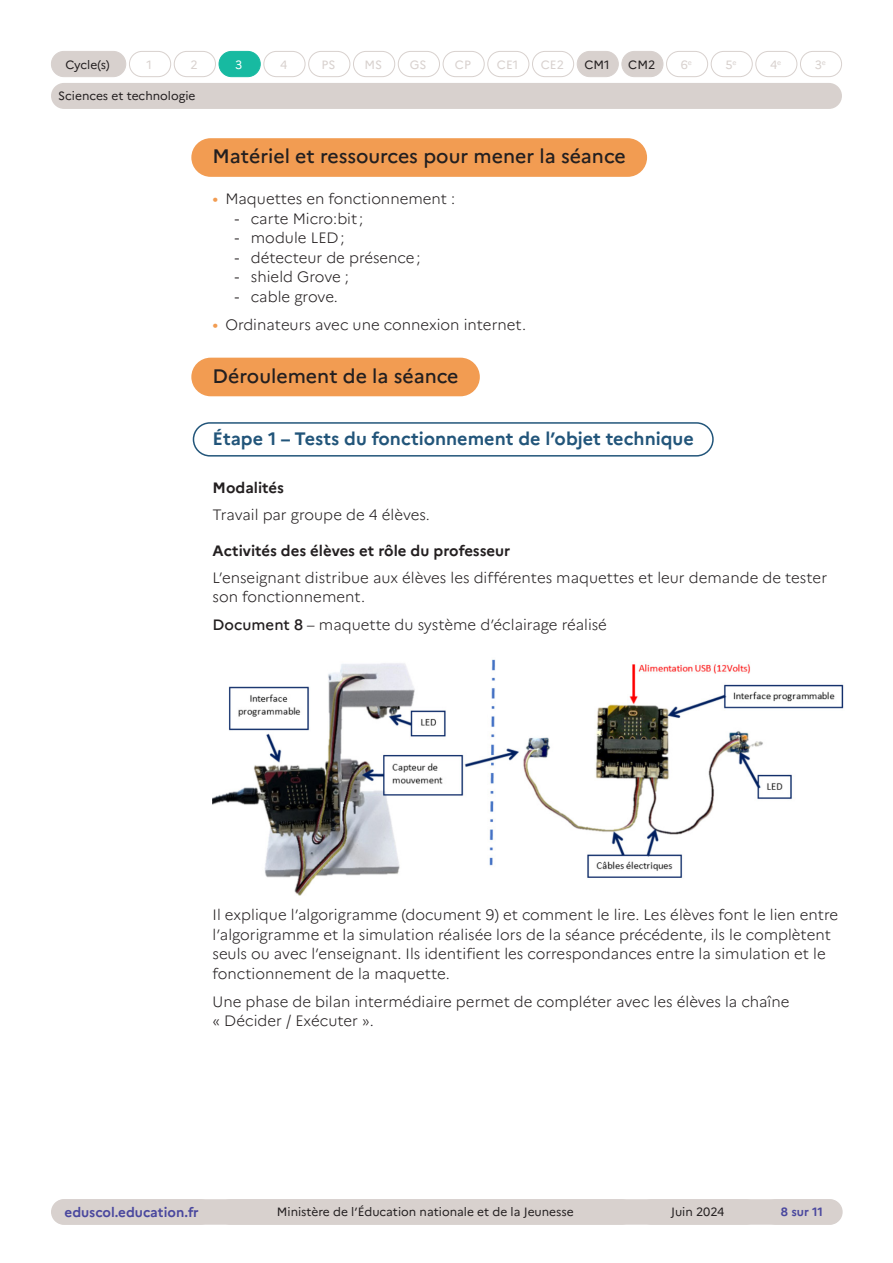
<style>
.page{position:relative;width:893px;height:1263px;background:#fff}
.page>*{position:absolute;margin:0;border:0;box-sizing:border-box;transform-origin:0 0}
._03_titre_2{font:500 19.5px "Marianne";color:#231f20}
._04_titre_3{font:700 18px "Marianne";color:#22557a}
.Texte_courant{font:300 15px/19.5px "Marianne";color:#231f20}
.Heading_4{font:700 15px "Marianne";color:#231f20}
.t1{font:700 13.5px "Marianne";color:#4a489e}
.t2{font:12px "Marianne";color:#231f20}
.t3{font:12px "Marianne";color:#d8d1ce}
.t4{font:700 12px "Marianne";color:#4a489e}
.t5{font:12px "Marianne";color:#fff}
.t6{font:7.05px "Marianne";color:#d8d1ce}
.s1{font-weight:400;font-size:16.5px;color:#f29c52}
.s2{font-family:"DIN Pro";font-weight:400}
.s3{font-weight:500}
</style>
<div class="page">
<div style="left:51px;top:1199px;width:791px;height:26px;background:#d8d1ce;border-radius:13px"></div>
<div style="left:763px;top:1199px;width:80px;height:26px;background:#d8d1ce;border-radius:13px"></div>
<div style="left:51px;top:51px;width:75px;height:26px;background:#d8d1ce;border-radius:13px"></div>
<div style="left:51px;top:51px;width:75px;height:26px;border:1px solid #d8d1ce;border-radius:13px"></div>
<div style="left:308px;top:51px;width:42px;height:26px;border:1px solid #d8d1ce;border-radius:13px"></div>
<div style="left:443px;top:51px;width:42px;height:26px;border:1px solid #d8d1ce;border-radius:13px"></div>
<div style="left:577px;top:51px;width:41px;height:26px;background:#d8d1ce;border-radius:13px"></div>
<div style="left:577px;top:51px;width:42px;height:26px;border:1px solid #d8d1ce;border-radius:13px"></div>
<div style="left:711px;top:51px;width:42px;height:26px;border:1px solid #d8d1ce;border-radius:13px"></div>
<div style="left:353px;top:51px;width:42px;height:26px;border:1px solid #d8d1ce;border-radius:13px"></div>
<div style="left:487px;top:51px;width:42px;height:26px;border:1px solid #d8d1ce;border-radius:13px"></div>
<div style="left:622px;top:51px;width:41px;height:26px;background:#d8d1ce;border-radius:13px"></div>
<div style="left:621px;top:51px;width:42px;height:26px;border:1px solid #d8d1ce;border-radius:13px"></div>
<div style="left:755px;top:51px;width:42px;height:26px;border:1px solid #d8d1ce;border-radius:13px"></div>
<div style="left:800px;top:51px;width:42px;height:26px;border:1px solid #d8d1ce;border-radius:13px"></div>
<div style="left:398px;top:51px;width:42px;height:26px;border:1px solid #d8d1ce;border-radius:13px"></div>
<div style="left:532px;top:51px;width:42px;height:26px;border:1px solid #d8d1ce;border-radius:13px"></div>
<div style="left:666px;top:51px;width:42px;height:26px;border:1px solid #d8d1ce;border-radius:13px"></div>
<div style="left:52px;top:84px;width:789px;height:24px;background:#d8d1ce;border-radius:12px"></div>
<div style="left:51px;top:83px;width:791px;height:26px;border:2px solid #d8d1ce;border-radius:12px"></div>
<div style="left:129px;top:51px;width:42px;height:26px;border:1px solid #d8d1ce;border-radius:13px"></div>
<div style="left:174px;top:51px;width:42px;height:26px;border:1px solid #d8d1ce;border-radius:13px"></div>
<div style="left:219px;top:51px;width:41px;height:26px;background:#17baa1;border-radius:13px"></div>
<div style="left:219px;top:51px;width:42px;height:26px;border:1px solid #17baa1;border-radius:13px"></div>
<div style="left:263px;top:51px;width:42px;height:26px;border:1px solid #d8d1ce;border-radius:13px"></div>
<div style="left:191px;top:138px;width:456px;height:39px;background:#f29c52;border-radius:19px"></div>
<div style="left:191px;top:358px;width:289px;height:38px;background:#f29c52;border-radius:19px"></div>
<div style="left:193px;top:422px;width:521px;height:35px;border:2px solid #22557a;border-radius:16px"></div>
<img style="left:213px;top:659px;width:631px;height:237px">
<p class="t2" style="left:65px;top:57px;width:46px">Cycle(s)</p>
<p class="t3" style="left:322px;top:57px;width:15px">PS</p>
<p class="t3" style="left:455px;top:57px;width:17px">CP</p>
<p class="t2" style="left:584px;top:57px;width:27px">CM1</p>
<p class="t3" style="left:725px;top:57px;width:9px">5</p>
<p class="t3" style="left:147px;top:57px;width:7px">1</p>
<p class="t3" style="left:191px;top:57px;width:9px">2</p>
<p class="t5" style="left:235px;top:57px;width:9px">3</p>
<p class="t3" style="left:280px;top:57px;width:9px">4</p>
<p class="t3" style="left:364px;top:57px;width:19px">MS</p>
<p class="t3" style="left:497px;top:57px;width:23px">CE1</p>
<p class="t2" style="left:628px;top:57px;width:28px">CM2</p>
<p class="t6" style="left:733px;top:58px;width:6px">e</p>
<p class="t3" style="left:770px;top:57px;width:13px">4<sup>e</sup></p>
<p class="t3" style="left:815px;top:57px;width:9px">3</p>
<p class="t3" style="left:410px;top:57px;width:18px">GS</p>
<p class="t3" style="left:541px;top:57px;width:25px">CE2</p>
<p class="t6" style="left:822px;top:58px;width:6px">e</p>
<p class="t3" style="left:681px;top:57px;width:13px">6<sup>e</sup></p>
<p class="t2" style="left:58px;top:89px;width:139px">Sciences et technologie</p>
<p class="_03_titre_2" style="left:213px;top:145px;width:415px">Matériel et ressources pour mener la séance</p>
<p class="Texte_courant" style="left:213px;top:189px;width:244px"><span class="s1">•</span> Maquettes en fonctionnement :</p>
<p class="Texte_courant" style="left:234px;top:209px;width:131px"><span class="s2">-</span> carte Micro:bit ;</p>
<p class="Texte_courant" style="left:234px;top:228px;width:112px"><span class="s2">-</span> module LED;</p>
<p class="Texte_courant" style="left:234px;top:248px;width:188px"><span class="s2">-</span> détecteur de présence;</p>
<p class="Texte_courant" style="left:234px;top:267px;width:117px"><span class="s2">-</span> shield Grove ;</p>
<p class="Texte_courant" style="left:234px;top:287px;width:106px"><span class="s2">-</span> cable grove.</p>
<p class="Texte_courant" style="left:213px;top:315px;width:315px"><span class="s1">•</span> Ordinateurs avec une connexion internet.</p>
<p class="_03_titre_2" style="left:213px;top:364px;width:247px">Déroulement de la séance</p>
<p class="_04_titre_3" style="left:213px;top:428px;width:483px">Étape 1 – Tests du fonctionnement de l’objet technique</p>
<p class="Heading_4" style="left:213px;top:479px;width:73px">Modalités</p>
<p class="Texte_courant" style="left:213px;top:505px;width:219px">Travail par groupe de 4 élèves.</p>
<p class="Heading_4" style="left:213px;top:541px;width:299px">Activités des élèves et rôle du professeur</p>
<p class="Texte_courant" style="left:213px;top:568px;width:616px">L’enseignant distribue aux élèves les différentes maquettes et leur demande de tester son fonctionnement.</p>
<p class="Texte_courant" style="left:213px;top:615px;width:396px"><span class="s3">Document 8</span> – maquette du système d’éclairage réalisé</p>
<p class="Texte_courant" style="left:213px;top:905px;width:627px">Il explique l’algorigramme (document 9) et comment le lire. Les élèves font le lien entre l’algorigramme et la simulation réalisée lors de la séance précédente, ils le complètent seuls ou avec l’enseignant. Ils identifient les correspondances entre la simulation et le fonctionnement de la maquette.</p>
<p class="Texte_courant" style="left:213px;top:992px;width:578px">Une phase de bilan intermédiaire permet de compléter avec les élèves la chaîne « Décider / Exécuter ».</p>
<p class="t1" style="left:65px;top:1204px;width:136px">eduscol.education.fr</p>
<p class="t2" style="left:277px;top:1205px;width:298px">Ministère de l’Éducation nationale et de la Jeunesse</p>
<p class="t2" style="left:671px;top:1205px;width:55px">Juin 2024</p>
<p class="t4" style="left:781px;top:1205px;width:44px">8 sur 11</p>
</div>
